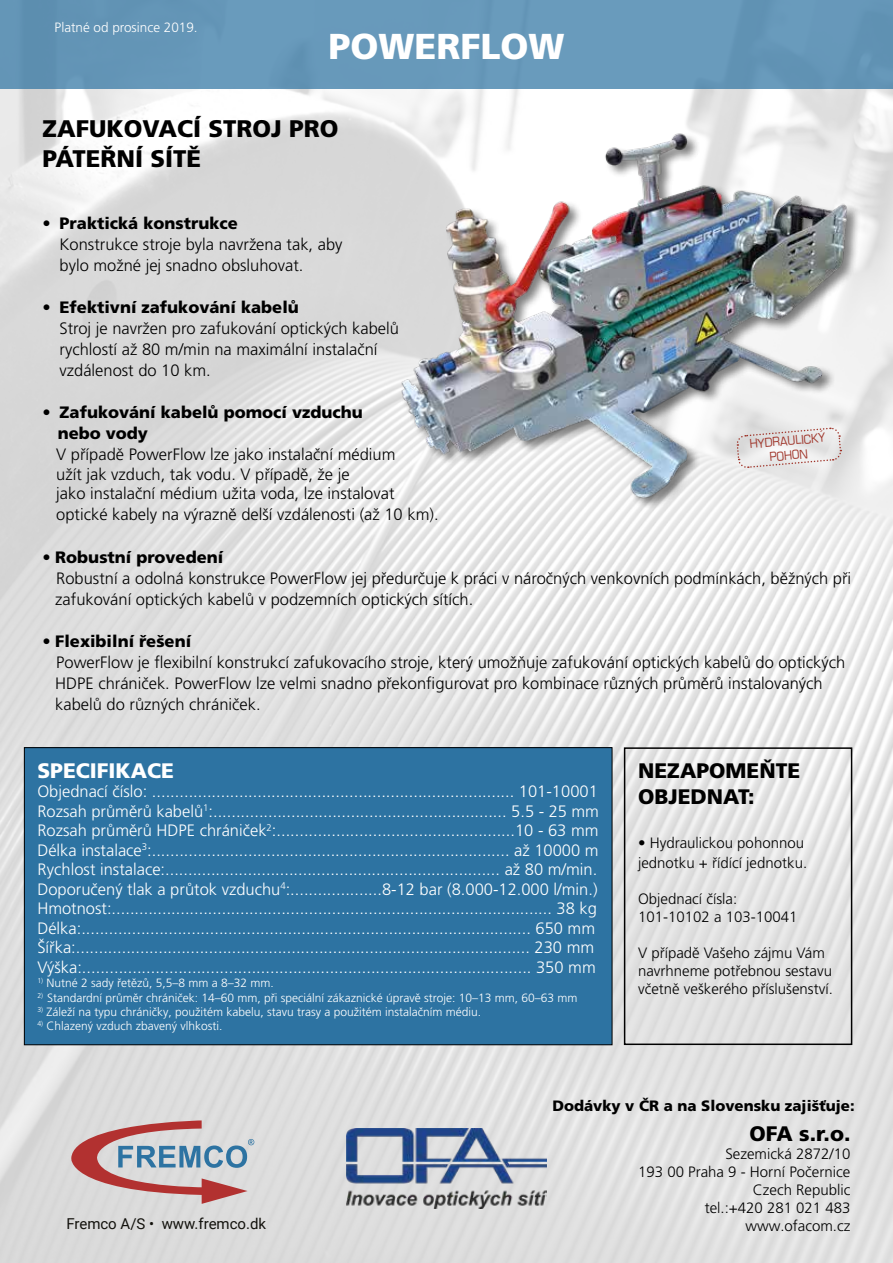
<style>
.page{position:relative;width:893px;height:1263px;background:#fff}
.page>*{position:absolute;margin:0;border:0;box-sizing:border-box;transform-origin:0 0}
.t1{font:900 36px "Frutiger LT Pro";color:#fff}
.t2{font:900 24px/30px "Frutiger LT Pro";color:#000}
.t3{font:900 21px/25.2px "Frutiger LT Pro";color:#000}
.t4{font:900 21px "Frutiger LT Pro";color:#fff}
.t5{font:300 16.5px/19.5px "Frutiger LT Pro";color:#fff}
.t6{font:300 16.5px/21px "Frutiger LT Pro";color:#000}
.t7{font:900 16.5px/21px "Frutiger LT Pro";color:#000}
.t8{font:300 15px/18px "Frutiger LT Pro";color:#000}
.t9{font:900 15px "Frutiger LT Pro";color:#000}
.t10{font:15px "Roboto";color:#12110c}
.t11{font:300 13.5px "Frutiger LT Pro";color:#fff}
.t12{font:300 12px "Frutiger LT Pro";color:#fff}
.t13{font:12px/14.4px "Eurostile LT Std";color:#9f3328;text-align:center;scale:.9 1}
.s1{font-weight:900}
.s2{font-weight:300}
</style>
<div class="page">
<img style="left:0;top:88px;width:893px;height:1175px">
<div style="left:24px;top:748px;width:588px;height:297px;background:#2d73a2"></div>
<div style="left:24px;top:747px;width:588px;height:298px;border:1px solid #000"></div>
<img style="left:376px;top:114px;width:499px;height:405px">
<svg style="left:736px;top:427px;width:106px;height:42px"></svg>
<div style="left:0;top:0;width:893px;height:88px;background:#6799ba"></div>
<svg style="left:65px;top:1120px;width:189px;height:84px;background:#c2aeb2"></svg>
<div style="left:624px;top:747px;width:228px;height:298px;border:2px solid #000"></div>
<img style="left:347px;top:1129px;width:199px;height:79px">
<p class="t11" style="left:55px;top:19px;width:145px">Platné od prosince 2019.</p>
<h1 class="t1" style="left:328px;top:25px;width:238px">POWERFLOW</h1>
<h2 class="t2" style="left:43px;top:113px;width:298px">ZAFUKOVACÍ STROJ PRO<br>PÁTEŘNÍ SÍTĚ</h2>
<p class="t6" style="left:60px;top:213px;width:284px;text-indent:-17px">• <span class="s1">Praktická konstrukce<br></span>Konstrukce stroje byla navržena tak, aby bylo možné jej snadno obsluhovat.</p>
<p class="t6" style="left:60px;top:297px;width:341px;text-indent:-17px">• <span class="s1">Efektivní zafukování kabelů<br></span>Stroj je navržen pro zafukování optických kabelů rychlostí až 80 m/min na maximální instalační vzdálenost do 10 km.</p>
<p class="t7" style="left:58px;top:402px;width:307px;text-indent:-15px"><span class="s2">•</span> Zafukování kabelů pomocí vzduchu nebo vody</p>
<p class="t6" style="left:56px;top:445px;width:341px;line-height:19.5px">V případě PowerFlow lze jako instalační médium užít jak vzduch, tak vodu. V případě, že je<br>jako instalační médium užita voda, lze instalovat</p>
<p class="t6" style="left:56px;top:504px;width:384px">optické kabely na výrazně delší vzdálenosti (až 10 km).</p>
<p class="t13" style="left:749px;top:437px;width:85px;rotate:-5deg">HYDRAULICKÝ<br>POHON</p>
<p class="t6" style="left:55px;top:546px;width:797px;text-indent:-13px">• <span class="s1">Robustní provedení<br></span>Robustní a odolná konstrukce PowerFlow jej předurčuje k práci v náročných venkovních podmínkách, běžných při zafukování optických kabelů v podzemních optických sítích.</p>
<p class="t6" style="left:55px;top:630px;width:791px;text-indent:-13px">• <span class="s1">Flexibilní řešení<br></span>PowerFlow je flexibilní konstrukcí zafukovacího stroje, který umožňuje zafukování optických kabelů do optických HDPE chrániček. PowerFlow lze velmi snadno překonfigurovat pro kombinace různých průměrů instalovaných kabelů do různých chrániček.</p>
<p class="t4" style="left:37px;top:758px;width:138px">SPECIFIKACE</p>
<p class="t5" style="left:37px;top:782px;width:563px">Objednací číslo: ............................................................................... 101-10001<br>Rozsah průměrů kabelů<sup>1</sup>:................................................................ 5.5 - 25 mm Rozsah průměrů HDPE chrániček<sup>2</sup>:....................................................10 - 63 mm Délka instalace<sup>3</sup>:.............................................................................. až 10000 m Rychlost instalace:......................................................................... až 80 m/min.<br>Doporučený tlak a průtok vzduchu<sup>4</sup>:....................8-12 bar (8.000-12.000 l/min.)<br>Hmotnost:................................................................................................ 38 kg Délka:.................................................................................................. 650 mm Šířka:................................................................................................... 230 mm Výška:.................................................................................................. 350 mm</p>
<p class="t12" style="left:37px;top:976px;width:238px"><sup>1)</sup> Nutné 2 sady řetězů, 5,5–8 mm a 8–32 mm.</p>
<p class="t12" style="left:37px;top:990px;width:542px"><sup>2)</sup> Standardní průměr chrániček: 14–60 mm, při speciální zákaznické úpravě stroje: 10–13 mm, 60–63 mm</p>
<p class="t12" style="left:37px;top:1005px;width:445px"><sup>3)</sup> Záleží na typu chráničky, použitém kabelu, stavu trasy a použitém instalačním médiu.</p>
<p class="t12" style="left:37px;top:1019px;width:187px"><sup>4)</sup> Chlazený vzduch zbavený vlhkosti.</p>
<p class="t3" style="left:638px;top:758px;width:164px">NEZAPOMEŇTE<br>OBJEDNAT:</p>
<p class="t8" style="left:638px;top:833px;width:171px;line-height:19.5px">• Hydraulickou pohonnou jednotku + řídící jednotku.</p>
<p class="t8" style="left:638px;top:890px;width:161px">Objednací čísla:<br>101-10102 a 103-10041</p>
<p class="t8" style="left:638px;top:944px;width:196px">V případě Vašeho zájmu Vám navrhneme potřebnou sestavu včetně veškerého příslušenství.</p>
<p class="t10" style="left:66px;top:1213px;width:201px">Fremco A/S • www.fremco.dk</p>
<p class="t9" style="left:552px;top:1097px;width:304px">Dodávky v ČR a na Slovensku zajišťuje:</p>
<p class="t3" style="left:750px;top:1120px;width:102px">OFA s.r.o.</p>
<p class="t8" style="left:638px;top:1144px;width:214px;text-align:right">Sezemická 2872/10<br>193 00 Praha 9 - Horní Počernice<br>Czech Republic<br>tel.:+420 281 021 483 www.ofacom.cz</p>
</div>
